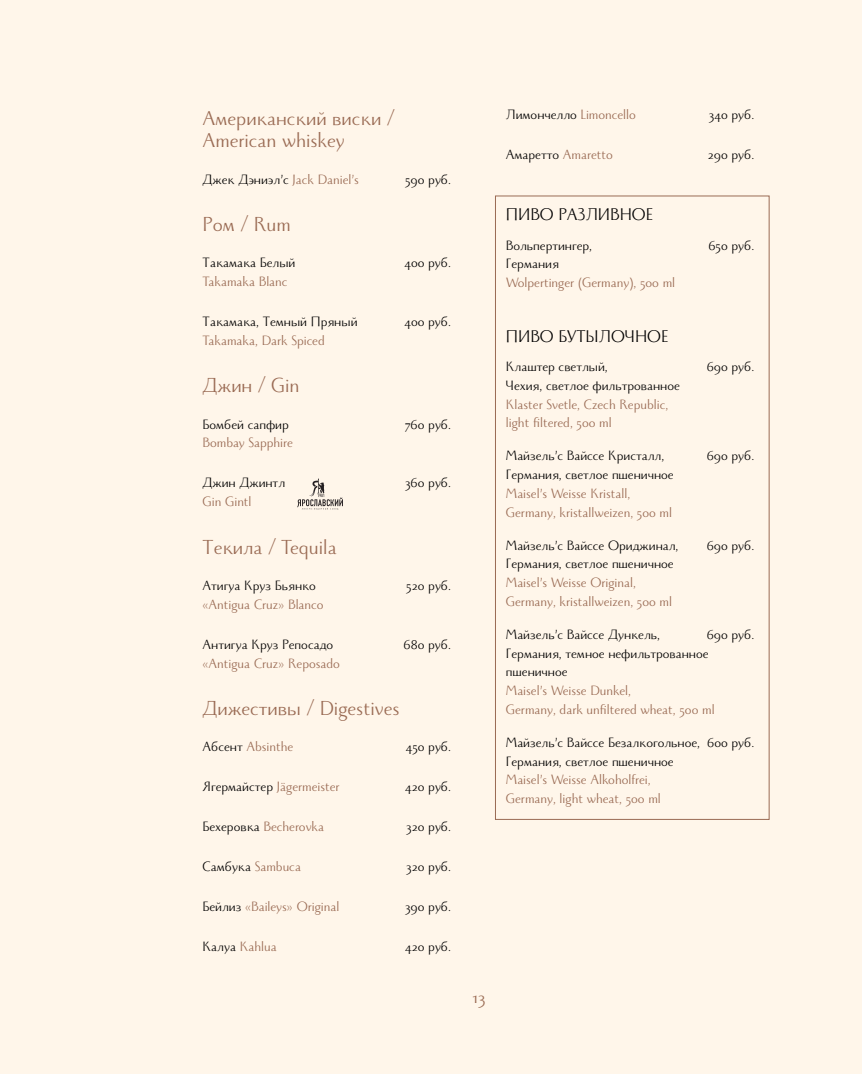
<style>
.page{position:relative;width:862px;height:1074px;background:#fff}
.page>*{position:absolute;margin:0;border:0;box-sizing:border-box;transform-origin:0 0}
.подзаголовок{font:22.5px/22.5px "Monterchi";color:#9a6b54}
.нумерация{font:20px "Monterchi";color:#9a6b54}
.заголовок{font:18.75px "Monterchi";color:#000}
.текст_rus_столбик__ужатый{font:15px/18.8px "Monterchi";color:#9a6b54}
.текст_rus_столбик{font:15px "Monterchi";color:#000}
.текст_rus_столбик__ужатый-2{font:15px/18.8px "Monterchi";color:#000}
.текст_rus_столбик-2{font:15px "Monterchi";color:#9a6b54}
.s1{color:#9a6b54}
.s2{color:#000}
</style>
<div class="page">
<div style="left:0;top:0;width:861px;height:1074px;background:#fff6ea"></div>
<div style="left:494px;top:195px;width:275px;height:625px;border:1px solid #9a6b54"></div>
<svg style="left:297px;top:478px;width:46px;height:32px"></svg>
<p class="подзаголовок" style="left:202px;top:105px;width:193px">Американский виски /<br>American whiskey</p>
<p class="текст_rus_столбик" style="left:202px;top:168px;width:158px">Джек Дэниэл’с <span class="s1">Jack Daniel’s</span></p>
<p class="текст_rus_столбик" style="left:405px;top:168px;width:47px">590 руб.</p>
<p class="подзаголовок" style="left:202px;top:211px;width:90px">Ром / Rum</p>
<p class="текст_rus_столбик" style="left:202px;top:252px;width:94px">Такамака Белый</p>
<p class="текст_rus_столбик" style="left:404px;top:252px;width:48px">400 руб.</p>
<p class="текст_rus_столбик-2" style="left:202px;top:271px;width:86px">Takamaka Blanc</p>
<p class="текст_rus_столбик" style="left:202px;top:311px;width:156px">Такамака, Темный Пряный</p>
<p class="текст_rus_столбик" style="left:404px;top:311px;width:48px">400 руб.</p>
<p class="текст_rus_столбик-2" style="left:202px;top:329px;width:123px">Takamaka, Dark Spiced</p>
<p class="подзаголовок" style="left:202px;top:373px;width:98px">Джин / Gin</p>
<p class="текст_rus_столбик" style="left:202px;top:413px;width:88px">Бомбей сапфир</p>
<p class="текст_rus_столбик" style="left:404px;top:413px;width:48px">760 руб.</p>
<p class="текст_rus_столбик-2" style="left:202px;top:432px;width:92px">Bombay Sapphire</p>
<p class="текст_rus_столбик" style="left:202px;top:472px;width:84px">Джин Джинтл</p>
<p class="текст_rus_столбик" style="left:405px;top:472px;width:47px">360 руб.</p>
<p class="текст_rus_столбик-2" style="left:202px;top:491px;width:50px">Gin Gintl</p>
<p class="подзаголовок" style="left:202px;top:534px;width:135px">Текила / Tequila</p>
<p class="текст_rus_столбик" style="left:202px;top:575px;width:115px">Атигуа Круз Бьянко</p>
<p class="текст_rus_столбик" style="left:406px;top:575px;width:46px">520 руб.</p>
<p class="текст_rus_столбик-2" style="left:202px;top:593px;width:122px">«Antigua Cruz» Blanco</p>
<p class="текст_rus_столбик" style="left:202px;top:633px;width:132px">Антигуа Круз Репосадо</p>
<p class="текст_rus_столбик" style="left:403px;top:633px;width:49px">680 руб.</p>
<p class="текст_rus_столбик-2" style="left:202px;top:652px;width:139px">«Antigua Cruz» Reposado</p>
<p class="подзаголовок" style="left:202px;top:695px;width:198px">Дижестивы / Digestives</p>
<p class="текст_rus_столбик-2" style="left:202px;top:736px;width:92px"><span class="s2">Абсент</span> Absinthe</p>
<p class="текст_rus_столбик" style="left:405px;top:736px;width:47px">450 руб.</p>
<p class="текст_rus_столбик-2" style="left:202px;top:776px;width:138px"><span class="s2">Ягермайстер</span> Jägermeister</p>
<p class="текст_rus_столбик" style="left:405px;top:776px;width:47px">420 руб.</p>
<p class="текст_rus_столбик-2" style="left:202px;top:816px;width:123px"><span class="s2">Бехеровка</span> Becherovka</p>
<p class="текст_rus_столбик" style="left:406px;top:816px;width:46px">320 руб.</p>
<p class="текст_rus_столбик" style="left:202px;top:856px;width:100px">Самбука <span class="s1">Sambuca</span></p>
<p class="текст_rus_столбик" style="left:406px;top:856px;width:46px">320 руб.</p>
<p class="текст_rus_столбик-2" style="left:202px;top:896px;width:138px"><span class="s2">Бейлиз</span> «Baileys» Original</p>
<p class="текст_rus_столбик" style="left:405px;top:896px;width:47px">390 руб.</p>
<p class="текст_rus_столбик-2" style="left:202px;top:936px;width:76px"><span class="s2">Калуа</span> Kahlua</p>
<p class="текст_rus_столбик" style="left:405px;top:936px;width:47px">420 руб.</p>
<p class="текст_rus_столбик" style="left:505px;top:103px;width:131px">Лимончелло <span class="s1">Limoncello</span></p>
<p class="текст_rus_столбик" style="left:708px;top:103px;width:47px">340 руб.</p>
<p class="текст_rus_столбик" style="left:505px;top:143px;width:108px">Амаретто <span class="s1">Amaretto</span></p>
<p class="текст_rus_столбик" style="left:707px;top:143px;width:48px">290 руб.</p>
<p class="заголовок" style="left:505px;top:201px;width:148px">ПИВО РАЗЛИВНОЕ</p>
<p class="текст_rus_столбик__ужатый-2" style="left:505px;top:235px;width:88px">Вольпертингер,</p>
<p class="текст_rus_столбик__ужатый-2" style="left:708px;top:235px;width:47px">650 руб.</p>
<p class="текст_rus_столбик__ужатый" style="left:505px;top:254px;width:171px"><span class="s2">Германия<br></span>Wolpertinger (Germany), 500 ml</p>
<p class="заголовок" style="left:505px;top:323px;width:164px">ПИВО БУТЫЛОЧНОЕ</p>
<p class="текст_rus_столбик__ужатый-2" style="left:505px;top:356px;width:103px">Клаштер светлый,</p>
<p class="текст_rus_столбик__ужатый-2" style="left:706px;top:356px;width:49px">690 руб.</p>
<p class="текст_rus_столбик__ужатый" style="left:505px;top:375px;width:175px"><span class="s2">Чехия, светлое фильтрованное<br></span>Klaster Svetle, Czech Republic, light filtered, 500 ml</p>
<p class="текст_rus_столбик__ужатый-2" style="left:505px;top:445px;width:160px">Майзель’с Вайссе Кристалл,</p>
<p class="текст_rus_столбик__ужатый-2" style="left:706px;top:445px;width:49px">690 руб.</p>
<p class="текст_rus_столбик__ужатый" style="left:505px;top:464px;width:169px"><span class="s2">Германия, светлое пшеничное<br></span>Maisel’s Weisse Kristall,<br>Germany, kristallweizen, 500 ml</p>
<p class="текст_rus_столбик__ужатый-2" style="left:505px;top:535px;width:174px">Майзель’с Вайссе Ориджинал,</p>
<p class="текст_rus_столбик__ужатый-2" style="left:706px;top:535px;width:49px">690 руб.</p>
<p class="текст_rus_столбик__ужатый" style="left:505px;top:553px;width:169px"><span class="s2">Германия, светлое пшеничное<br></span>Maisel’s Weisse Original,<br>Germany, kristallweizen, 500 ml</p>
<p class="текст_rus_столбик__ужатый-2" style="left:505px;top:624px;width:155px">Майзель’с Вайссе Дункель,</p>
<p class="текст_rus_столбик__ужатый" style="left:505px;top:624px;width:250px;text-indent:201px"><span class="s2">690 руб.<br>Германия, темное нефильтрованное пшеничное<br></span>Maisel’s Weisse Dunkel,<br>Germany, dark unfiltered wheat, 500 ml</p>
<p class="текст_rus_столбик__ужатый-2" style="left:505px;top:732px;width:250px">Майзель’с Вайссе Безалкогольное, 600 руб.<br>Германия, светлое пшеничное<br><span class="s1">Maisel’s Weisse Alkoholfrei,<br>Germany, light wheat, 500 ml</span></p>
<p class="нумерация" style="left:472px;top:982px;width:14px">13</p>
</div>
